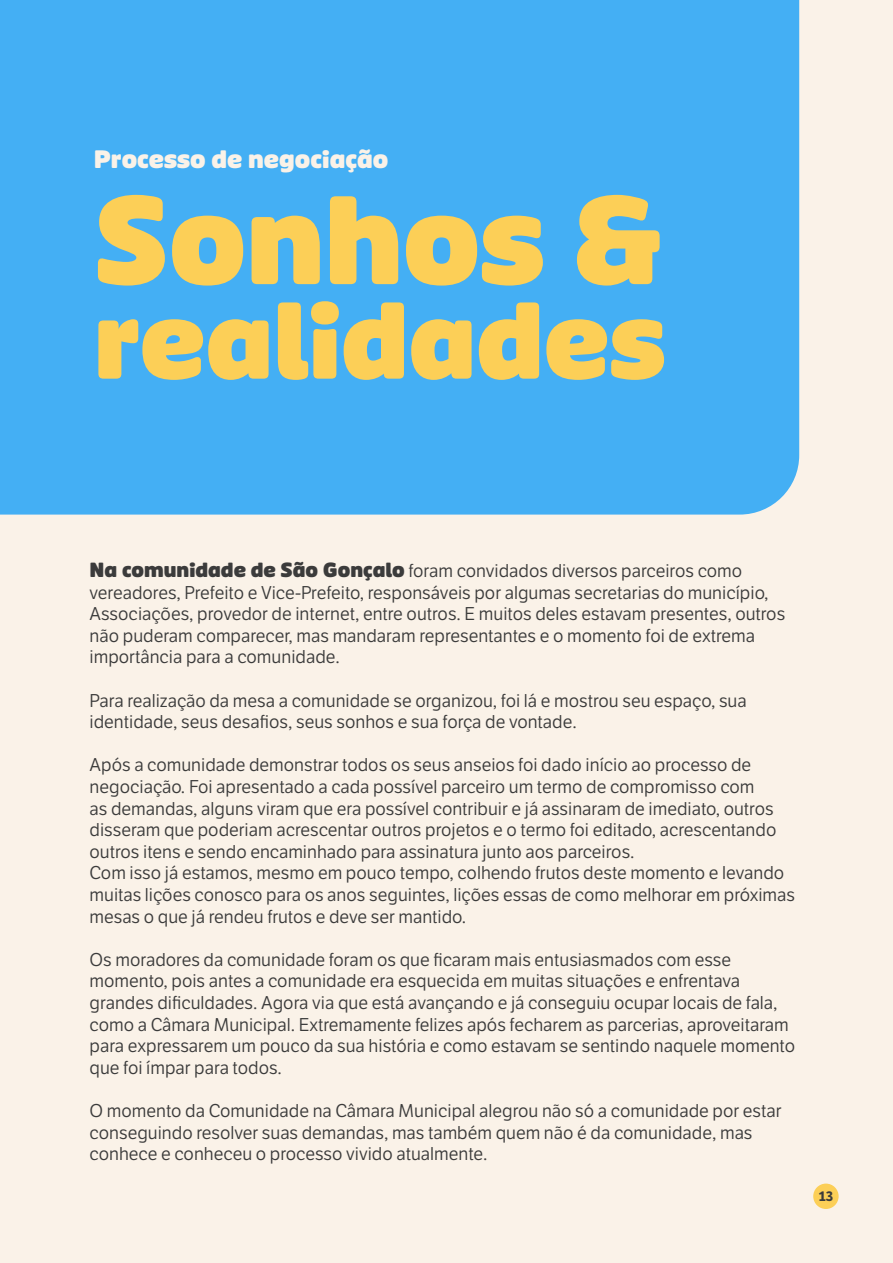
<style>
.page{position:relative;width:893px;height:1263px;background:#faf2e8}
.page>*{position:absolute;margin:0;border:0;box-sizing:border-box;transform-origin:0 0}
.t1{font:119.4px "Pinup";color:#fccf57}
.t2{font:103.5px "Pinup";color:#fccf57}
.t3{font:24px "Pinup";color:#faf2e8}
.t4{font:18px/21.6px "LFT Etica";color:#3b3b3b}
.t5{font:700 13.5px "LFT Etica";color:#3b3b3b}
.s1{font-family:"Pinup";font-size:19.5px}
</style>
<div class="page">
<div style="left:0;top:0;width:799px;height:515px;background:#44aff4"></div>
<div style="left:813px;top:1183px;width:26px;height:26px;background:#fccf57;border-radius:50%"></div>
<p class="t3" style="left:94px;top:145px;width:296px">Processo de negociação</p>
<p class="t1" style="left:94px;top:169px;width:570px">Sonhos &amp;</p>
<p class="t2" style="left:94px;top:279px;width:573px">realidades</p>
<p class="t4" style="left:90px;top:560px;width:697px"><span class="s1">Na comunidade de São Gonçalo</span> foram convidados diversos parceiros como vereadores, Prefeito e Vice-Prefeito, responsáveis por algumas secretarias do município, Associações, provedor de internet, entre outros. E muitos deles estavam presentes, outros não puderam comparecer, mas mandaram representantes e o momento foi de extrema importância para a comunidade.</p>
<p class="t4" style="left:90px;top:690px;width:659px">Para realização da mesa a comunidade se organizou, foi lá e mostrou seu espaço, sua identidade, seus desafios, seus sonhos e sua força de vontade.</p>
<p class="t4" style="left:90px;top:755px;width:688px">Após a comunidade demonstrar todos os seus anseios foi dado início ao processo de negociação. Foi apresentado a cada possível parceiro um termo de compromisso com as demandas, alguns viram que era possível contribuir e já assinaram de imediato, outros disseram que poderiam acrescentar outros projetos e o termo foi editado, acrescentando outros itens e sendo encaminhado para assinatura junto aos parceiros.</p>
<p class="t4" style="left:90px;top:863px;width:707px">Com isso já estamos, mesmo em pouco tempo, colhendo frutos deste momento e levando muitas lições conosco para os anos seguintes, lições essas de como melhorar em próximas mesas o que já rendeu frutos e deve ser mantido.</p>
<p class="t4" style="left:90px;top:949px;width:707px">Os moradores da comunidade foram os que ficaram mais entusiasmados com esse momento, pois antes a comunidade era esquecida em muitas situações e enfrentava grandes dificuldades. Agora via que está avançando e já conseguiu ocupar locais de fala, como a Câmara Municipal. Extremamente felizes após fecharem as parcerias, aproveitaram para expressarem um pouco da sua história e como estavam se sentindo naquele momento que foi ímpar para todos.</p>
<p class="t4" style="left:90px;top:1100px;width:693px">O momento da Comunidade na Câmara Municipal alegrou não só a comunidade por estar conseguindo resolver suas demandas, mas também quem não é da comunidade, mas conhece e conheceu o processo vivido atualmente.</p>
<p class="t5" style="left:819px;top:1188px;width:16px">13</p>
</div>
